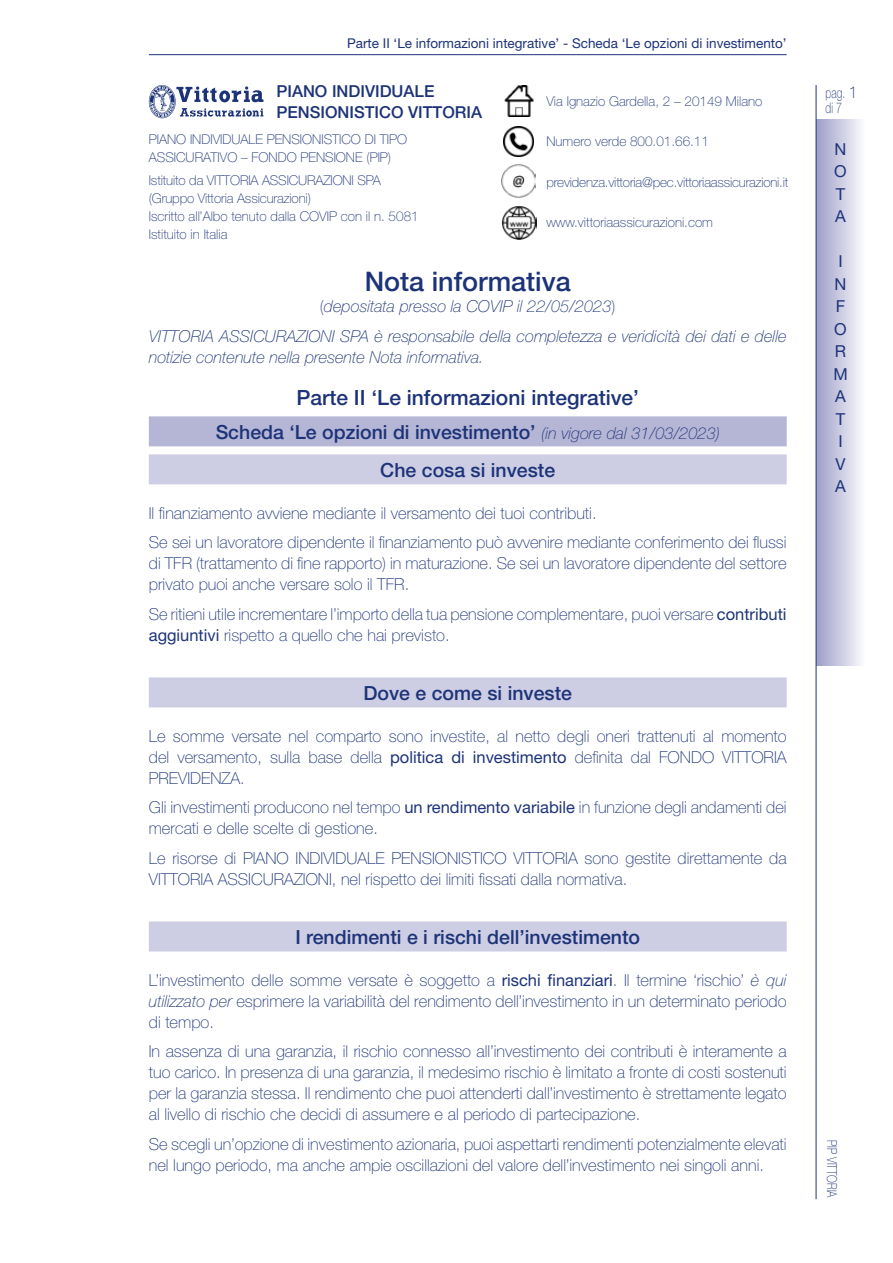
<style>
.page{position:relative;width:893px;height:1263px;background:#fff}
.page>*{position:absolute;margin:0;border:0;box-sizing:border-box;transform-origin:0 0}
.t1{font:500 27px "Helvetica Neue LT Std";color:#1d3378}
.t2{font:500 21px "Helvetica Neue LT Std";color:#1d3378}
.t3{font:500 19.5px/38px "Helvetica Neue LT Std";color:#1d3378;text-align:center}
.t4{font:100 16.5px/21px "Helvetica Neue LT Std";color:#1d3378}
.t5{font:italic 100 16.5px/29.5px "Helvetica Neue LT Std";color:#1d3378;text-align:center}
.t6{font:500 16.5px/21px "Helvetica Neue LT Std";color:#1d3378}
.t7{font:16.5px/22.5px "Helvetica Neue LT Std";color:#1d3378;text-align:justify}
.t8{font:100 14.7px/15px "Helvetica Neue LT Std";color:#1d3378;scale:.71 1}
.t9{font:100 13.65px "Helvetica Neue LT Std";color:#1d3378;scale:.77 1}
.t10{font:100 13.5px/18px "Helvetica Neue LT Std";color:#1d3378}
.t11{font:13.5px "Helvetica Neue LT Std";color:#1d3378}
.s1{font-style:normal}
.s2{font-weight:100;font-style:italic;font-size:16.5px}
.s3{font-weight:400}
.s4{font-style:italic}
.s5{font-size:16.5px}
</style>
<div class="page">
<div style="left:816px;top:119px;width:49px;height:546px;background:linear-gradient(to right,#9d9ec7,#fcfbff)"></div>
<hr style="left:816px;top:85px;width:1px;height:1114px;background:#1d3378">
<hr style="left:149px;top:54px;width:638px;height:1px;background:#1d3378">
<div style="left:149px;top:416px;width:638px;height:30px;background:#b5b5d5"></div>
<div style="left:149px;top:454px;width:638px;height:30px;background:#cdcde4"></div>
<div style="left:149px;top:677px;width:638px;height:30px;background:#cdcde4"></div>
<div style="left:149px;top:921px;width:638px;height:30px;background:#cdcde4"></div>
<img style="left:504px;top:86px;width:30px;height:30px">
<img style="left:504px;top:127px;width:30px;height:29px">
<img style="left:502px;top:164px;width:34px;height:34px">
<img style="left:501px;top:205px;width:35px;height:34px">
<svg style="left:149px;top:85px;width:114px;height:33px"></svg>
<p class="t11" style="left:347px;top:35px;width:441px">Parte II ‘Le informazioni integrative’ - Scheda ‘Le opzioni di investimento’</p>
<p class="t6" style="left:276px;top:80px;width:207px">PIANO INDIVIDUALE<br>PENSIONISTICO VITTORIA</p>
<p class="t10" style="left:149px;top:131px;width:260px">PIANO INDIVIDUALE PENSIONISTICO DI TIPO<br>ASSICURATIVO – FONDO PENSIONE (PIP)</p>
<p class="t10" style="left:149px;top:171px;width:271px">Istituito da VITTORIA ASSICURAZIONI SPA (Gruppo Vittoria Assicurazioni)<br>Iscritto all’Albo tenuto dalla COVIP con il n. 5081<br>Istituito in Italia</p>
<p class="t10" style="left:546px;top:92px;width:217px">Via Ignazio Gardella, 2 – 20149 Milano</p>
<p class="t10" style="left:546px;top:132px;width:164px">Numero verde 800.01.66.11</p>
<p class="t10" style="left:546px;top:173px;width:243px">previdenza.vittoria@pec.vittoriaassicurazioni.it</p>
<p class="t10" style="left:546px;top:213px;width:168px">www.vittoriaassicurazioni.com</p>
<h1 class="t1" style="left:365px;top:266px;width:208px">Nota informativa</h1>
<p class="t5" style="left:149px;top:292px;width:639px"><span class="s1">(</span>depositata presso la COVIP il 22/05/2023<span class="s1">)<br></span>VITTORIA ASSICURAZIONI SPA è responsabile della completezza e veridicità dei dati e delle</p>
<p class="t5" style="left:149px;top:342px;width:337px">notizie contenute nella presente Nota informativa.</p>
<p class="t2" style="left:296px;top:385px;width:344px">Parte II ‘Le informazioni integrative’</p>
<p class="t3" style="left:216px;top:413px;width:506px">Scheda ‘Le opzioni di investimento’ <span class="s2">(in vigore dal 31/03/2023)<br></span>Che cosa si investe</p>
<p class="t4" style="left:149px;top:498px;width:639px;line-height:29.5px">Il finanziamento avviene mediante il versamento dei tuoi contributi.<br>Se sei un lavoratore dipendente il finanziamento può avvenire mediante conferimento dei flussi</p>
<p class="t4" style="left:149px;top:553px;width:639px">di TFR (trattamento di fine rapporto) in maturazione. Se sei un lavoratore dipendente del settore privato puoi anche versare solo il TFR.</p>
<p class="t4" style="left:149px;top:603px;width:639px">Se ritieni utile incrementare l’importo della tua pensione complementare, puoi versare <span class="s3">contributi aggiuntivi</span> rispetto a quello che hai previsto.</p>
<p class="t3" style="left:363px;top:674px;width:210px">Dove e come si investe</p>
<p class="t4" style="left:149px;top:725px;width:639px;text-align:justify">Le somme versate nel comparto sono investite, al netto degli oneri trattenuti al momento del versamento, sulla base della <span class="s3">politica di investimento</span> definita dal FONDO VITTORIA PREVIDENZA.</p>
<p class="t4" style="left:149px;top:797px;width:639px">Gli investimenti producono nel tempo <span class="s3">un rendimento variabile</span> in funzione degli andamenti dei mercati e delle scelte di gestione.</p>
<p class="t4" style="left:149px;top:847px;width:639px">Le risorse di PIANO INDIVIDUALE PENSIONISTICO VITTORIA sono gestite direttamente da<br>VITTORIA ASSICURAZIONI, nel rispetto dei limiti fissati dalla normativa.</p>
<p class="t3" style="left:295px;top:918px;width:346px">I rendimenti e i rischi dell’investimento</p>
<p class="t4" style="left:149px;top:969px;width:639px;text-align:justify">L’investimento delle somme versate è soggetto a <span class="s3">rischi finanziari</span>. Il termine ‘rischio’ <span class="s4">è qui utilizzato per</span> esprimere la variabilità del rendimento dell’investimento in un determinato periodo di tempo.</p>
<p class="t4" style="left:149px;top:1041px;width:639px;text-align:justify">In assenza di una garanzia, il rischio connesso all’investimento dei contributi è interamente a tuo carico. In presenza di una garanzia, il medesimo rischio è limitato a fronte di costi sostenuti per la garanzia stessa. Il rendimento che puoi attenderti dall’investimento è strettamente legato al livello di rischio che decidi di assumere e al periodo di partecipazione.</p>
<p class="t4" style="left:149px;top:1133px;width:639px">Se scegli un’opzione di investimento azionaria, puoi aspettarti rendimenti potenzialmente elevati nel lungo periodo, ma anche ampie oscillazioni del valore dell’investimento nei singoli anni.</p>
<p class="t8" style="left:825px;top:86px;width:47px">pag. <span class="s5">1 </span>di 7</p>
<p class="t7" style="left:834px;top:137px;width:14px">N O T A</p>
<p class="t7" style="left:833px;top:250px;width:16px;text-align:center">I<br>N<br>F<br>O<br>R<br>M<br>A<br>T<br>I<br>V<br>A</p>
<p class="t9" style="left:840px;top:1140px;width:77px;rotate:90deg">PIP VITTORIA</p>
</div>
